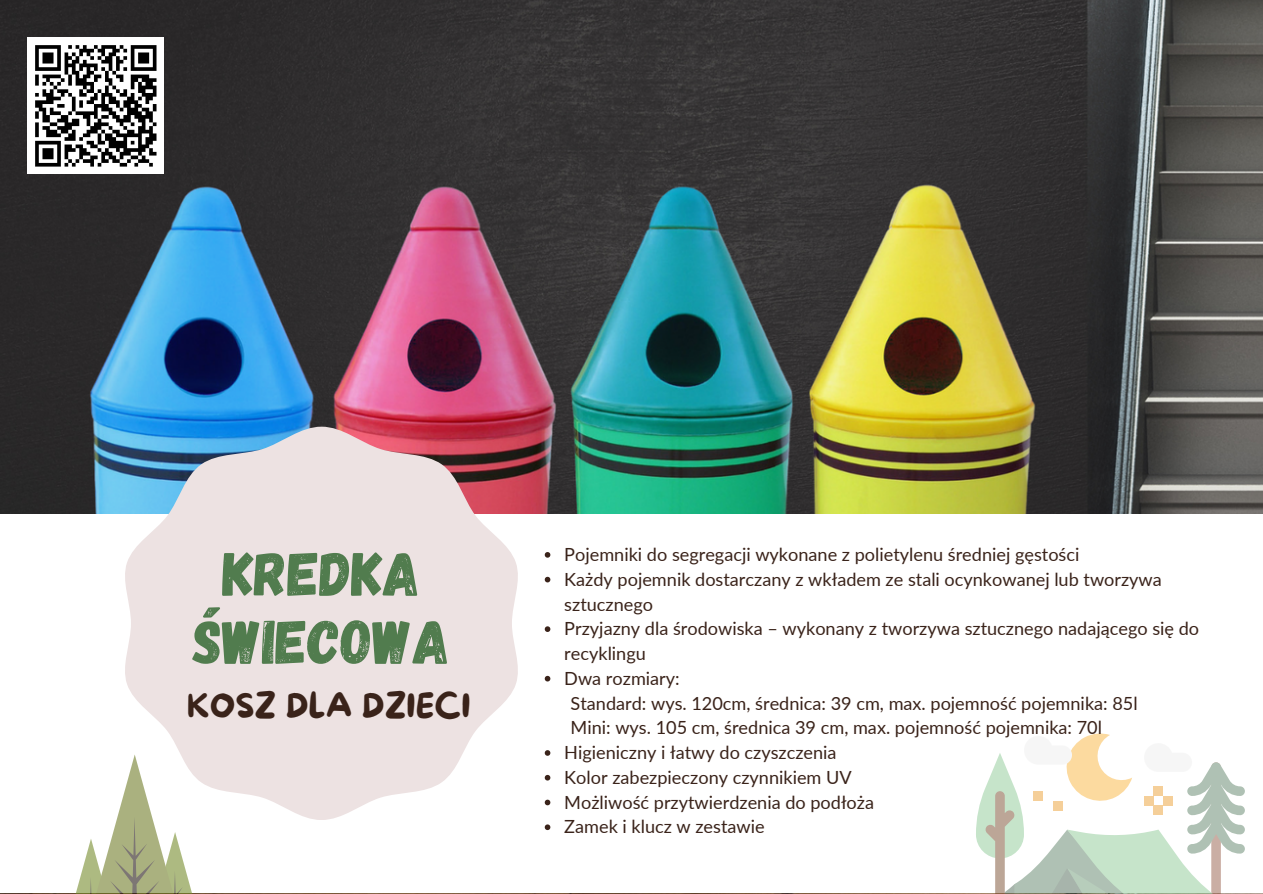
<style>
.page{position:relative;width:1263px;height:894px;background:#fff}
.page>*{position:absolute;margin:0;border:0;box-sizing:border-box;transform-origin:0 0}
.t1{font:61.5px/67.9px "Gagalin";color:#517c4e;text-align:center}
.t2{font:33px "More Sugar";color:#3a231a}
.t3{font:18.15px/24.8px "Lato";color:#3a231a}
</style>
<div class="page">
<img style="left:0;top:0;width:1263px;height:514px">
<svg style="left:76px;top:804px;width:116px;height:89px"></svg>
<svg style="left:121px;top:426px;width:401px;height:393px;background:#e2d8db"></svg>
<svg style="left:976px;top:733px;width:269px;height:160px"></svg>
<div style="left:28px;top:38px;width:136px;height:136px;background:#fff"></div>
<svg style="left:35px;top:45px;width:122px;height:122px"></svg>
<svg style="left:545px;top:552px;width:5px;height:5px"></svg>
<svg style="left:545px;top:576px;width:5px;height:6px"></svg>
<svg style="left:545px;top:626px;width:5px;height:5px"></svg>
<svg style="left:545px;top:675px;width:5px;height:6px"></svg>
<svg style="left:545px;top:750px;width:5px;height:5px"></svg>
<svg style="left:545px;top:774px;width:5px;height:6px"></svg>
<svg style="left:545px;top:799px;width:5px;height:6px"></svg>
<svg style="left:545px;top:824px;width:5px;height:5px"></svg>
<h1 class="t1" style="left:193px;top:536px;width:259px">KREDKA<br>ŚWIECOWA</h1>
<h2 class="t2" style="left:187px;top:687px;width:285px">KOSZ DLA DZIECI</h2>
<p class="t3" style="left:564px;top:541px;width:636px">Pojemniki do segregacji wykonane z polietylenu średniej gęstości<br>Każdy pojemnik dostarczany z wkładem ze stali ocynkowanej lub tworzywa sztucznego<br>Przyjazny dla środowiska – wykonany z tworzywa sztucznego nadającego się do recyklingu<br>Dwa rozmiary:</p>
<p class="t3" style="left:571px;top:690px;width:569px">Standard: wys. 120cm, średnica: 39 cm, max. pojemność pojemnika: 85l<br>Mini: wys. 105 cm, średnica 39 cm, max. pojemność pojemnika: 70l</p>
<p class="t3" style="left:564px;top:739px;width:311px">Higieniczny i łatwy do czyszczenia Kolor zabezpieczony czynnikiem UV Możliwość przytwierdzenia do podłoża Zamek i klucz w zestawie</p>
</div>
